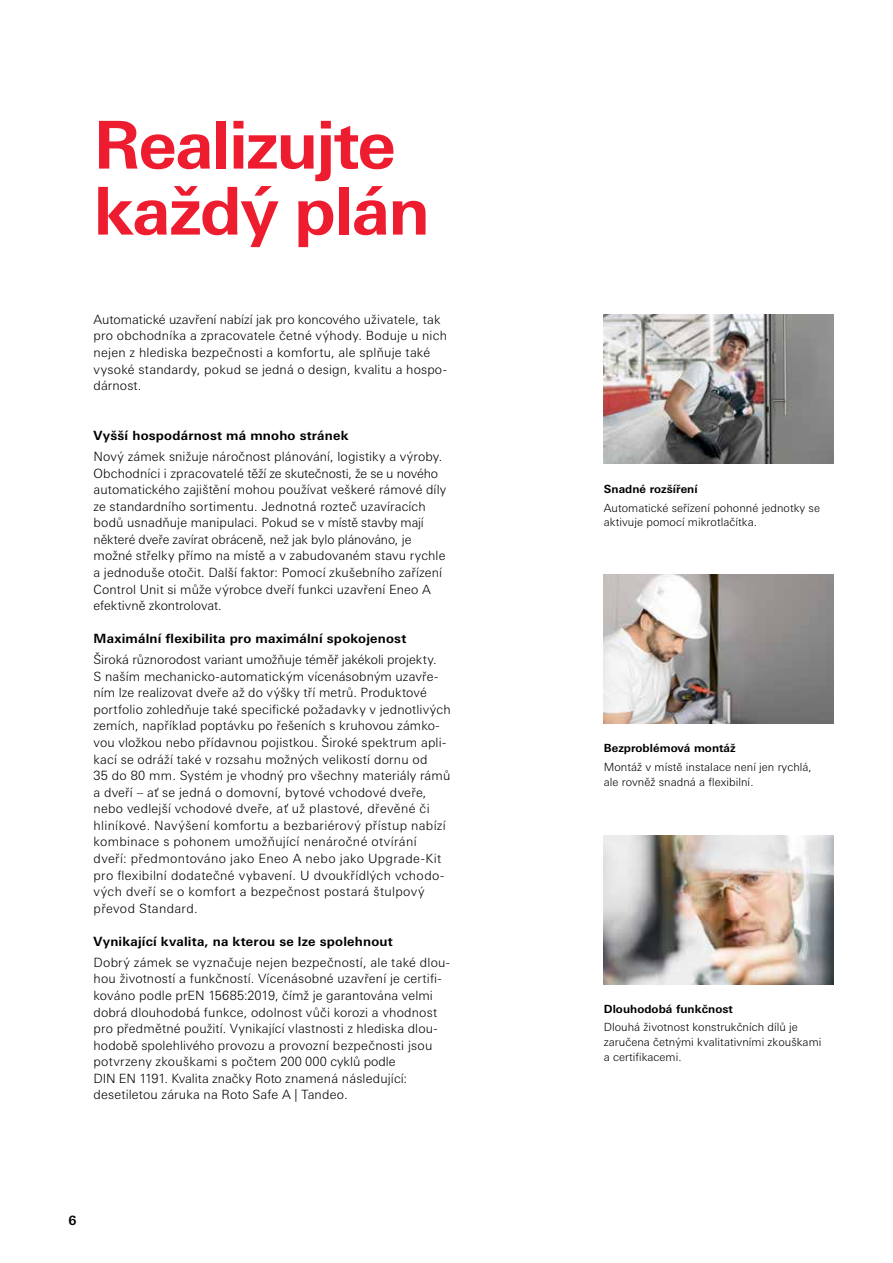
<style>
.page{position:relative;width:893px;height:1263px;background:#fff}
.page>*{position:absolute;margin:0;border:0;box-sizing:border-box;transform-origin:0 0}
.t1{font:700 66px/66px "Univers Next W1 G";letter-spacing:-.025em;color:#ed1c2f}
.t2{font:300 12.75px/16.5px "Univers Next W1 G";letter-spacing:.01em;color:#000}
.t3{font:700 12.75px "Univers Next W1 G";letter-spacing:.015em;color:#000}
.t4{font:300 11.25px/14.7px "Univers Next W1 G";letter-spacing:.005em;color:#000}
.t5{font:700 11.25px "Univers Next W1 G";letter-spacing:.005em;color:#000}
</style>
<div class="page">
<img style="left:604px;top:575px;width:229px;height:149px">
<img style="left:604px;top:836px;width:229px;height:148px">
<img style="left:604px;top:314px;width:229px;height:149px">
<h1 class="t1" style="left:94px;top:112px;width:338px">Realizujte každý plán</h1>
<p class="t2" style="left:94px;top:311px;width:355px">Automatické uzavření nabízí jak pro koncového uživatele, tak pro obchodníka a zpracovatele četné výhody. Boduje u nich nejen z hlediska bezpečnosti a komfortu, ale splňuje také vysoké standardy, pokud se jedná o design, kvalitu a hospo&shy;dárnost.</p>
<p class="t3" style="left:94px;top:428px;width:257px">Vyšší hospodárnost má mnoho stránek</p>
<p class="t2" style="left:94px;top:448px;width:354px">Nový zámek snižuje náročnost plánování, logistiky a výroby.<br>Obchodníci i zpracovatelé těží ze skutečnosti, že se u nového automatického zajištění mohou používat veškeré rámové díly ze standardního sortimentu. Jednotná rozteč uzavíracích bodů usnadňuje manipulaci. Pokud se v místě stavby mají některé dveře zavírat obráceně, než jak bylo plánováno, je možné střelky přímo na místě a v zabudovaném stavu rychle a jednoduše otočit. Další faktor: Pomocí zkušebního zařízení Control Unit si může výrobce dveří funkci uzavření Eneo A efektivně zkontrolovat.</p>
<p class="t3" style="left:94px;top:631px;width:314px">Maximální flexibilita pro maximální spokojenost</p>
<p class="t2" style="left:94px;top:651px;width:359px">Široká různorodost variant umožňuje téměř jakékoli projekty.<br>S naším mechanicko-automatickým vícenásobným uzavře&shy;ním lze realizovat dveře až do výšky tří metrů. Produktové portfolio zohledňuje také specifické požadavky v jednotlivých zemích, například poptávku po řešeních s kruhovou zámko&shy;vou vložkou nebo přídavnou pojistkou. Široké spektrum apli&shy;kací se odráží také v rozsahu možných velikostí dornu od<br>35 do 80 mm. Systém je vhodný pro všechny materiály rámů a dveří – ať se jedná o domovní, bytové vchodové dveře, nebo vedlejší vchodové dveře, ať už plastové, dřevěné či hliníkové. Navýšení komfortu a bezbariérový přístup nabízí kombinace s pohonem umožňující nenáročné otvírání dveří: předmontováno jako Eneo A nebo jako Upgrade-Kit pro flexibilní dodatečné vybavení. U dvoukřídlých vchodo&shy;vých dveří se o komfort a bezpečnost postará štulpový převod Standard.</p>
<p class="t3" style="left:94px;top:934px;width:301px">Vynikající kvalita, na kterou se lze spolehnout</p>
<p class="t2" style="left:94px;top:954px;width:358px">Dobrý zámek se vyznačuje nejen bezpečností, ale také dlou&shy;hou životností a funkčností. Vícenásobné uzavření je certifi&shy;kováno podle prEN 15685:2019, čímž je garantována velmi dobrá dlouhodobá funkce, odolnost vůči korozi a vhodnost pro předmětné použití. Vynikající vlastnosti z hlediska dlou&shy;hodobě spolehlivého provozu a provozní bezpečnosti jsou potvrzeny zkouškami s počtem 200 000 cyklů podle<br>DIN EN 1191. Kvalita značky Roto znamená následující: desetiletou záruka na Roto Safe A | Tandeo.</p>
<p class="t3" style="left:69px;top:1212px;width:10px">6</p>
<p class="t5" style="left:604px;top:482px;width:95px">Snadné rozšíření</p>
<p class="t4" style="left:604px;top:500px;width:218px">Automatické seřízení pohonné jednotky se aktivuje pomocí mikrotlačítka.</p>
<p class="t5" style="left:604px;top:741px;width:133px">Bezproblémová montáž</p>
<p class="t4" style="left:604px;top:760px;width:209px">Montáž v místě instalace není jen rychlá, ale rovněž snadná a flexibilní.</p>
<p class="t5" style="left:604px;top:1002px;width:131px">Dlouhodobá funkčnost</p>
<p class="t4" style="left:604px;top:1020px;width:219px">Dlouhá životnost konstrukčních dílů je zaručena četnými kvalitativními zkouškami a certifikacemi.</p>
</div>
